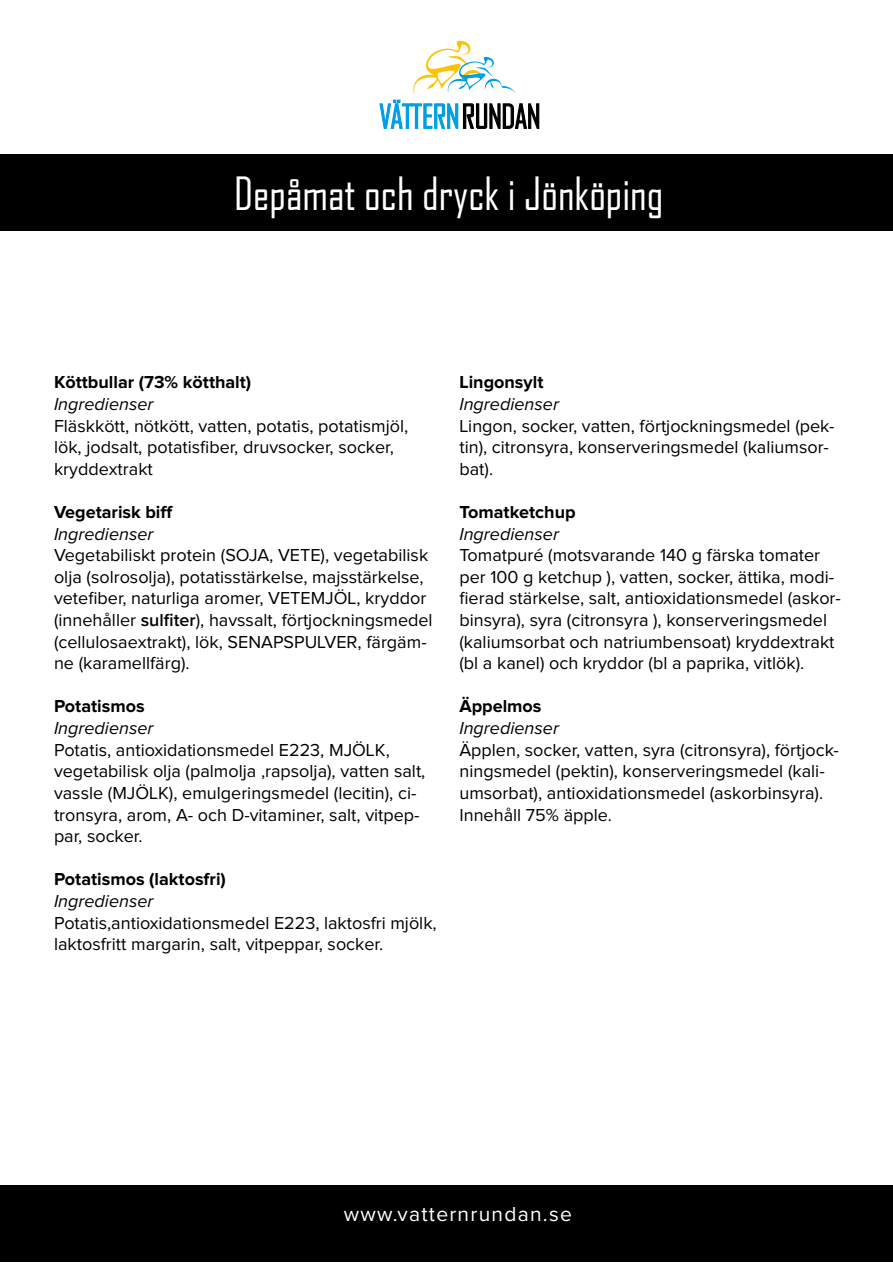
<style>
.page{position:relative;width:893px;height:1263px;background:#fff}
.page>*{position:absolute;margin:0;border:0;box-sizing:border-box;transform-origin:0 0}
.t1{font:43.8px "Agency FB";color:#fff}
.t2{font:21px "Proxima Nova";letter-spacing:.06em;color:#fff}
.t3{font:18px/21.6px "Proxima Nova";color:#000}
.t4{font:700 18px "Proxima Nova";color:#000}
.t5{font:italic 18px "Proxima Nova";color:#000}
.s1{font-weight:600}
</style>
<div class="page">
<svg style="left:379px;top:41px;width:160px;height:88px"></svg>
<div style="left:0;top:1185px;width:893px;height:77px;background:#000"></div>
<div style="left:0;top:154px;width:893px;height:77px;background:#000"></div>
<h1 class="t1" style="left:234px;top:167px;width:431px">Depåmat och dryck i Jönköping</h1>
<p class="t4" style="left:54px;top:374px;width:199px">Köttbullar (73% kötthalt)</p>
<p class="t5" style="left:54px;top:391px;width:101px">Ingredienser</p>
<p class="t3" style="left:54px;top:416px;width:356px">Fläskkött, nötkött, vatten, potatis, potatismjöl, lök, jodsalt, potatisfiber, druvsocker, socker, kryddextrakt</p>
<p class="t4" style="left:54px;top:504px;width:121px">Vegetarisk biff</p>
<p class="t5" style="left:54px;top:520px;width:101px">Ingredienser</p>
<p class="t3" style="left:54px;top:545px;width:380px">Vegetabiliskt protein (SOJA, VETE), vegetabilisk olja (solrosolja), potatisstärkelse, majsstärkelse, vetefiber, naturliga aromer, VETEMJÖL, kryddor (innehåller <span class="s1">sulfiter</span>), havssalt, förtjockningsmedel (cellulosaextrakt), lök, SENAPSPULVER, färgäm&shy;ne (karamellfärg).</p>
<p class="t4" style="left:54px;top:698px;width:92px">Potatismos</p>
<p class="t5" style="left:54px;top:715px;width:101px">Ingredienser</p>
<p class="t3" style="left:54px;top:740px;width:373px">Potatis, antioxidationsmedel E223, MJÖLK, vegetabilisk olja (palmolja ,rapsolja), vatten salt, vassle (MJÖLK), emulgeringsmedel (lecitin), ci&shy;tronsyra, arom, A- och D-vitaminer, salt, vitpep&shy;par, socker.</p>
<p class="t4" style="left:54px;top:871px;width:173px">Potatismos (laktosfri)</p>
<p class="t5" style="left:54px;top:887px;width:101px">Ingredienser</p>
<p class="t3" style="left:54px;top:912px;width:384px">Potatis,antioxidationsmedel E223, laktosfri mjölk, laktosfritt margarin, salt, vitpeppar, socker.</p>
<p class="t4" style="left:459px;top:374px;width:86px">Lingonsylt</p>
<p class="t5" style="left:459px;top:391px;width:101px">Ingredienser</p>
<p class="t3" style="left:459px;top:416px;width:376px">Lingon, socker, vatten, förtjockningsmedel (pek&shy;tin), citronsyra, konserveringsmedel (kaliumsor&shy;bat).</p>
<p class="t4" style="left:459px;top:504px;width:118px">Tomatketchup</p>
<p class="t5" style="left:459px;top:520px;width:101px">Ingredienser</p>
<p class="t3" style="left:459px;top:545px;width:383px">Tomatpuré (motsvarande 140 g färska tomater per 100 g ketchup ), vatten, socker, ättika, modi&shy;fierad stärkelse, salt, antioxidationsmedel (askor&shy;binsyra), syra (citronsyra ), konserveringsmedel (kaliumsorbat och natriumbensoat) kryddextrakt (bl a kanel) och kryddor (bl a paprika, vitlök).</p>
<p class="t4" style="left:459px;top:698px;width:84px">Äppelmos</p>
<p class="t5" style="left:459px;top:715px;width:101px">Ingredienser</p>
<p class="t3" style="left:459px;top:740px;width:381px">Äpplen, socker, vatten, syra (citronsyra), förtjock&shy;ningsmedel (pektin), konserveringsmedel (kali&shy;umsorbat), antioxidationsmedel (askorbinsyra).<br>Innehåll 75% äpple.</p>
<p class="t2" style="left:344px;top:1204px;width:230px">www.vatternrundan.se</p>
</div>
